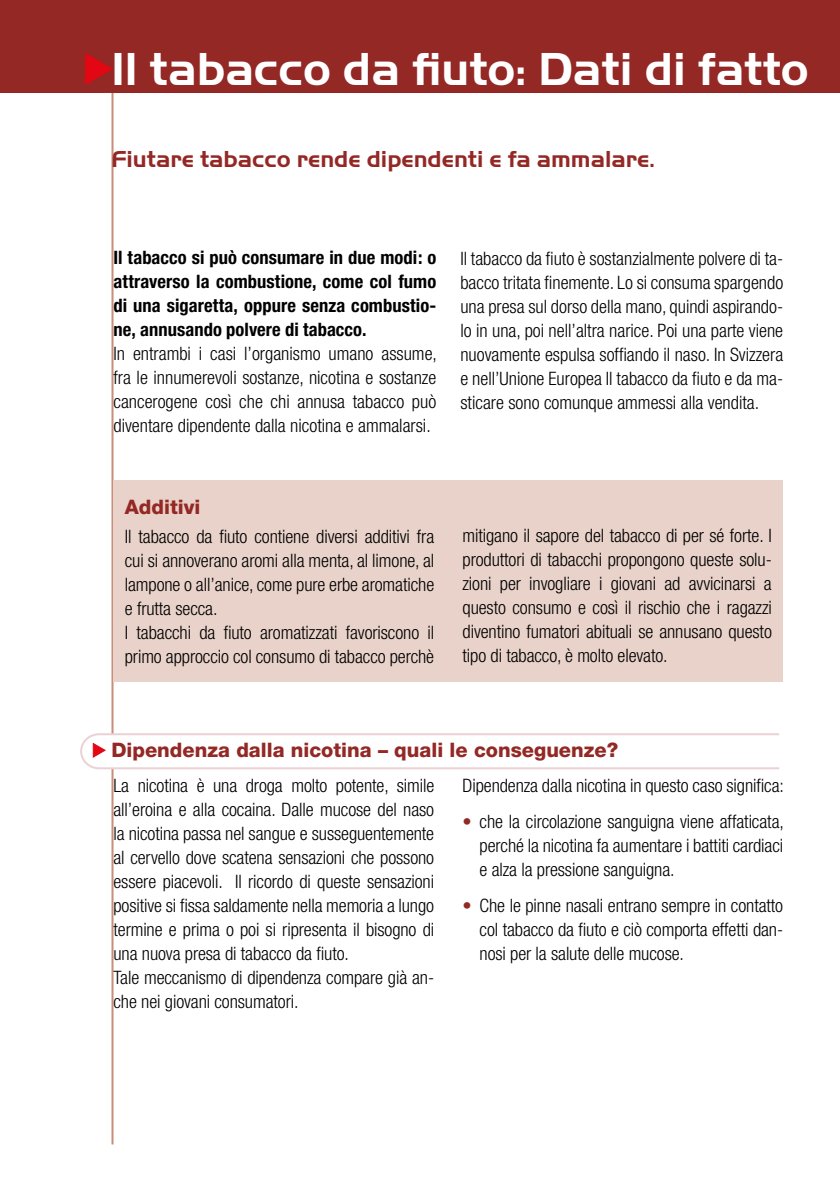
<style>
.page{position:relative;width:840px;height:1191px;background:#fff}
.page>*{position:absolute;margin:0;border:0;box-sizing:border-box;transform-origin:0 0}
.t1{font:700 48px "Handel Got D";color:#fff}
.t2{font:700 24px "Handel Got D";color:#932825}
.t3{font:800 20px "Helvetica Neue";color:#932825}
.t4{font:300 condensed 18.4px/24px "Helvetica Neue";letter-spacing:-.005em;color:#000;text-align:justify}
.t5{font:700 condensed 18.4px/24px "Helvetica Neue";letter-spacing:.005em;color:#000;text-align:justify}
.s1{color:#932825}
</style>
<div class="page">
<hr style="left:111px;top:18px;width:2px;height:1126px;background:#c88e7b">
<div style="left:0;top:0;width:839px;height:93px;background:#932825"></div>
<svg style="left:85px;top:53px;width:27px;height:32px"></svg>
<svg style="left:80px;top:732px;width:700px;height:38px"></svg>
<div style="left:113px;top:480px;width:669px;height:202px;background:#e8d2c9"></div>
<h1 class="t1" style="left:111px;top:42px;width:698px">Il tabacco da fiuto: Dati di fatto</h1>
<h2 class="t2" style="left:111px;top:145px;width:544px">Fiutare tabacco rende dipendenti e fa ammalare.</h2>
<p class="t5" style="left:113px;top:245px;width:324px">Il tabacco si può consumare in due modi: o attraverso la combustione, come col fumo di una sigaretta, oppure senza combustio&shy;ne, annusando polvere di tabacco.</p>
<p class="t4" style="left:113px;top:341px;width:325px">In entrambi i casi l’organismo umano assume, fra le innumerevoli sostanze, nicotina e sostanze cancerogene così che chi annusa tabacco può diventare dipendente dalla nicotina e ammalarsi.</p>
<p class="t4" style="left:460px;top:246px;width:324px">Il tabacco da fiuto è sostanzialmente polvere di ta&shy;bacco tritata finemente. Lo si consuma spargendo una presa sul dorso della mano, quindi aspirando&shy;lo in una, poi nell’altra narice. Poi una parte viene nuovamente espulsa soffiando il naso. In Svizzera e nell’Unione Europea Il tabacco da fiuto e da ma&shy;sticare sono comunque ammessi alla vendita.</p>
<p class="t3" style="left:125px;top:495px;width:77px">Additivi</p>
<p class="t4" style="left:125px;top:524px;width:311px;text-align:left">Il tabacco da fiuto contiene diversi additivi fra cui si annoverano aromi alla menta, al limone, al lampone o all’anice, come pure erbe aromatiche e frutta secca.<br>I tabacchi da fiuto aromatizzati favoriscono il primo approccio col consumo di tabacco perchè</p>
<p class="t4" style="left:462px;top:523px;width:311px">mitigano il sapore del tabacco di per sé forte. I produttori di tabacchi propongono queste solu&shy;zioni per invogliare i giovani ad avvicinarsi a questo consumo e così il rischio che i ragazzi diventino fumatori abituali se annusano questo tipo di tabacco, è molto elevato.</p>
<p class="t3" style="left:111px;top:738px;width:508px">Dipendenza dalla nicotina – quali le conseguenze?</p>
<p class="t4" style="left:113px;top:773px;width:322px;text-align:left">La nicotina è una droga molto potente, simile all’eroina e alla cocaina. Dalle mucose del naso la nicotina passa nel sangue e susseguentemente al cervello dove scatena sensazioni che possono essere piacevoli. Il ricordo di queste sensazioni positive si fissa saldamente nella memoria a lungo termine e prima o poi si ripresenta il bisogno di una nuova presa di tabacco da fiuto.<br>Tale meccanismo di dipendenza compare già an&shy;che nei giovani consumatori.</p>
<p class="t4" style="left:462px;top:773px;width:323px">Dipendenza dalla nicotina in questo caso significa:</p>
<p class="t4" style="left:479px;top:809px;width:305px;text-indent:-17px"><span class="s1">•</span> che la circolazione sanguigna viene affaticata, perché la nicotina fa aumentare i battiti cardiaci e alza la pressione sanguigna.</p>
<p class="t4" style="left:479px;top:893px;width:305px;text-indent:-17px"><span class="s1">•</span> Che le pinne nasali entrano sempre in contatto col tabacco da fiuto e ciò comporta effetti dan&shy;nosi per la salute delle mucose.</p>
</div>
